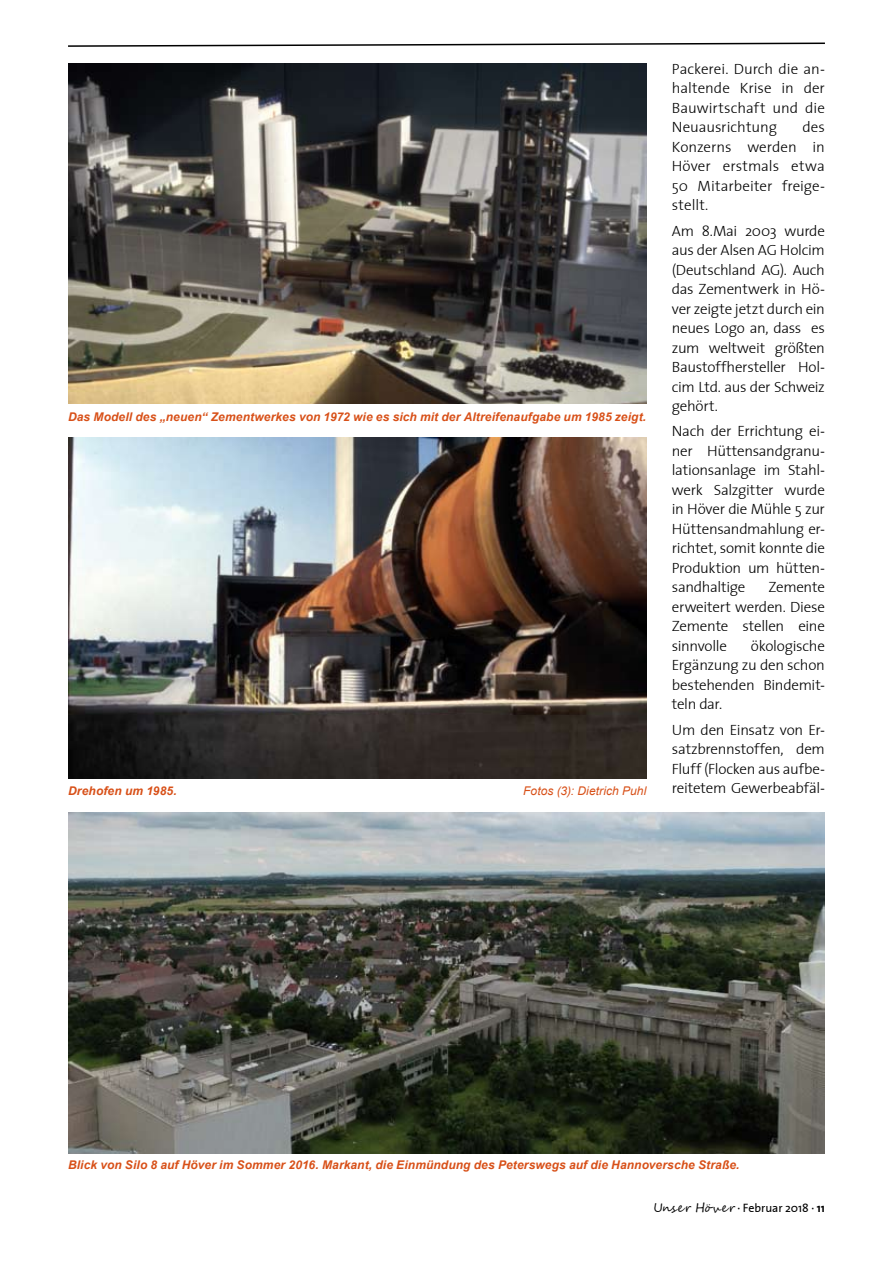
<style>
.page{position:relative;width:893px;height:1263px;background:#fff}
.page>*{position:absolute;margin:0;border:0;box-sizing:border-box;transform-origin:0 0}
.t1{font:15px/19.5px "The Sans Light Plain";letter-spacing:-.015em;color:#000;text-align:justify}
.t2{font:italic 700 12px "Arial";letter-spacing:.01em;color:#d85018}
.t3{font:12px "The Sans Plain";color:#000}
.t4{font:italic 12px "Arial";letter-spacing:.005em;color:#d85018}
.s1{font-family:"Segoe Script"}
.s2{font-family:"The Sans Bold Plain"}
</style>
<div class="page">
<svg style="left:68px;top:42px;width:757px;height:5px"></svg>
<img style="left:68px;top:812px;width:757px;height:341px">
<img style="left:68px;top:438px;width:578px;height:340px">
<img style="left:68px;top:64px;width:578px;height:340px">
<p class="t2" style="left:68px;top:409px;width:580px">Das Modell des „neuen“ Zementwerkes von 1972 wie es sich mit der Altreifenaufgabe um 1985 zeigt.</p>
<p class="t2" style="left:68px;top:783px;width:110px">Drehofen um 1985.</p>
<p class="t4" style="left:523px;top:783px;width:125px">Fotos (3): Dietrich Puhl</p>
<p class="t1" style="left:672px;top:59px;width:155px">Packerei. Durch die an&shy;haltende Krise in der Bauwirtschaft und die Neuausrichtung</p>
<p class="t1" style="left:672px;top:117px;width:155px;text-indent:130px">des Konzerns werden in Höver erstmals etwa 50 Mitarbeiter freige&shy;stellt.</p>
<p class="t1" style="left:672px;top:220px;width:155px">Am 8.Mai 2003 wurde aus der Alsen AG Holcim (Deutschland AG). Auch das Zementwerk in Hö&shy;ver zeigte jetzt durch ein neues Logo an, dass es zum weltweit größten Baustoffhersteller Hol&shy;cim Ltd. aus der Schweiz gehört.</p>
<p class="t1" style="left:672px;top:421px;width:155px">Nach der Errichtung ei&shy;ner Hüttensandgranu&shy;lationsanlage im Stahl&shy;werk Salzgitter wurde in Höver die Mühle 5 zur Hüttensandmahlung er&shy;richtet, somit konnte die Produktion um hütten&shy;sandhaltige</p>
<p class="t1" style="left:672px;top:577px;width:155px;text-indent:96px">Zemente erweitert werden. Diese Zemente stellen eine sinnvolle</p>
<p class="t1" style="left:672px;top:636px;width:155px;text-indent:79px">ökologische Ergänzung zu den schon bestehenden Bindemit&shy;teln dar.</p>
<p class="t1" style="left:672px;top:719px;width:155px">Um den Einsatz von Er&shy;satzbrennstoffen, dem Fluff (Flocken aus aufbe&shy;reitetem Gewerbeabfäl-</p>
<p class="t2" style="left:68px;top:1157px;width:673px">Blick von Silo 8 auf Höver im Sommer 2016. Markant, die Einmündung des Peterswegs auf die Hannoversche Straße.</p>
<p class="t3" style="left:654px;top:1198px;width:173px"><span class="s1">Unser Höver</span> · Februar 2018 · <span class="s2">11</span></p>
</div>
